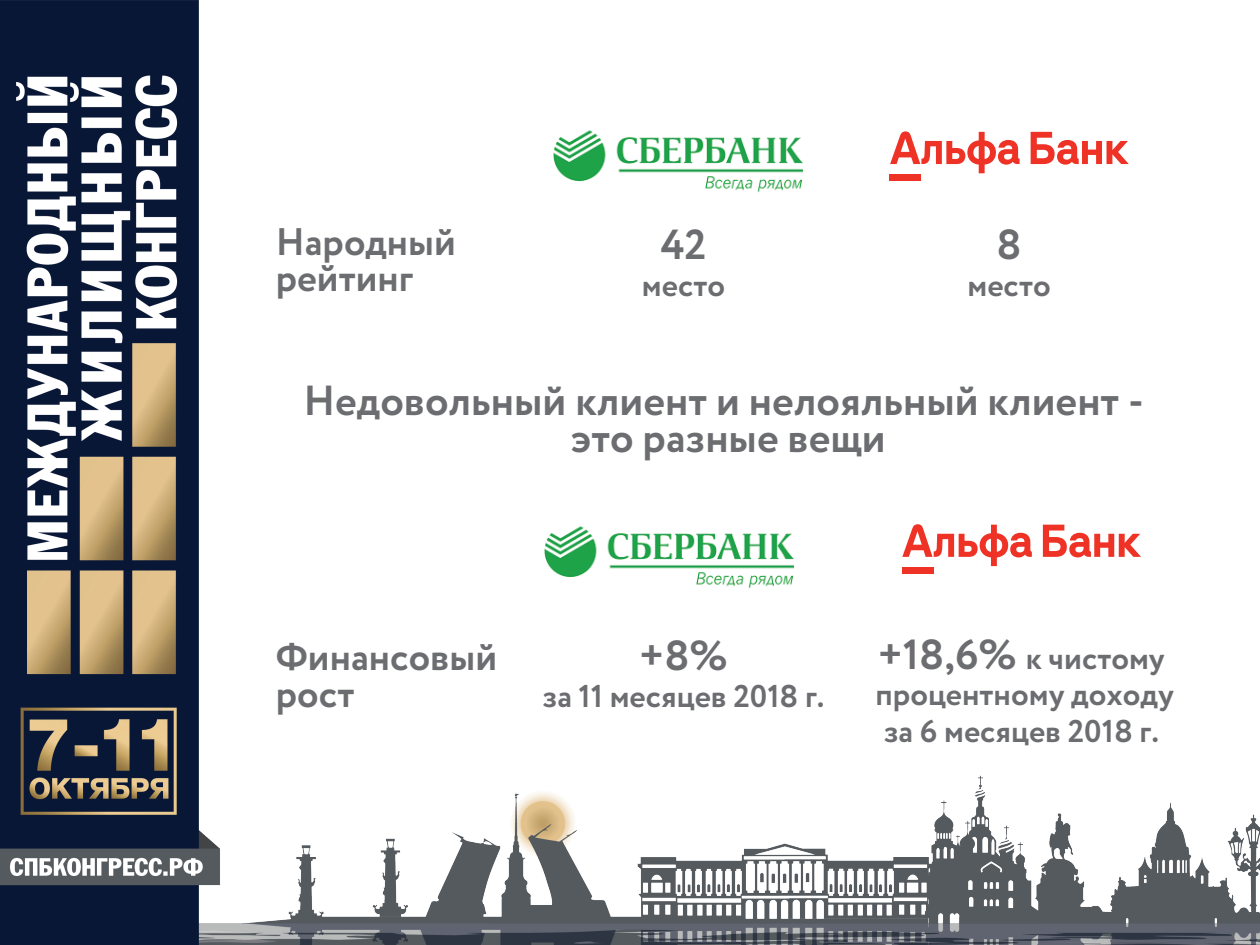
<style>
.page{position:relative;width:1260px;height:945px;background:#fff}
.page>*{position:absolute;margin:0;border:0;box-sizing:border-box;transform-origin:0 0}
.t1{font:700 42px/36.8px "Circe";color:#6c6d70;text-align:center}
.t2{font:700 38.32px/36.8px "Circe";color:#6c6d70}
.t3{font:700 31.5px/36.8px "Circe";color:#6c6d70}
.s1{font-size:42px}
</style>
<div class="page">
<img style="left:0;top:0;width:1260px;height:945px">
<svg style="left:1031px;top:132px;width:98px;height:33px"></svg>
<div style="left:889px;top:174px;width:32px;height:6px;background:#ee3225"></div>
<svg style="left:890px;top:131px;width:130px;height:42px"></svg>
<svg style="left:1043px;top:525px;width:98px;height:32px"></svg>
<div style="left:902px;top:567px;width:31px;height:6px;background:#ee3225"></div>
<svg style="left:902px;top:524px;width:130px;height:42px"></svg>
<img style="left:536px;top:82px;width:284px;height:159px">
<img style="left:528px;top:477px;width:284px;height:159px">
<p class="t2" style="left:276px;top:225px;width:182px">Народный рейтинг</p>
<h1 class="t1" style="left:661px;top:229px;width:47px">42</h1>
<p class="t3" style="left:642px;top:269px;width:85px">место</p>
<h1 class="t1" style="left:997px;top:229px;width:27px">8</h1>
<p class="t3" style="left:968px;top:269px;width:85px">место</p>
<h1 class="t1" style="left:303px;top:385px;width:842px">Недовольный клиент и нелояльный клиент - это разные вещи</h1>
<p class="t2" style="left:276px;top:641px;width:223px">Финансовый рост</p>
<h1 class="t1" style="left:639px;top:640px;width:90px">+8%</h1>
<p class="t3" style="left:542px;top:679px;width:284px">за 11 месяцев 2018 г.</p>
<p class="t3" style="left:875px;top:641px;width:300px"><span class="s1">+18,6%</span> к чистому процентному доходу за 6 месяцев 2018 г.</p>
</div>
